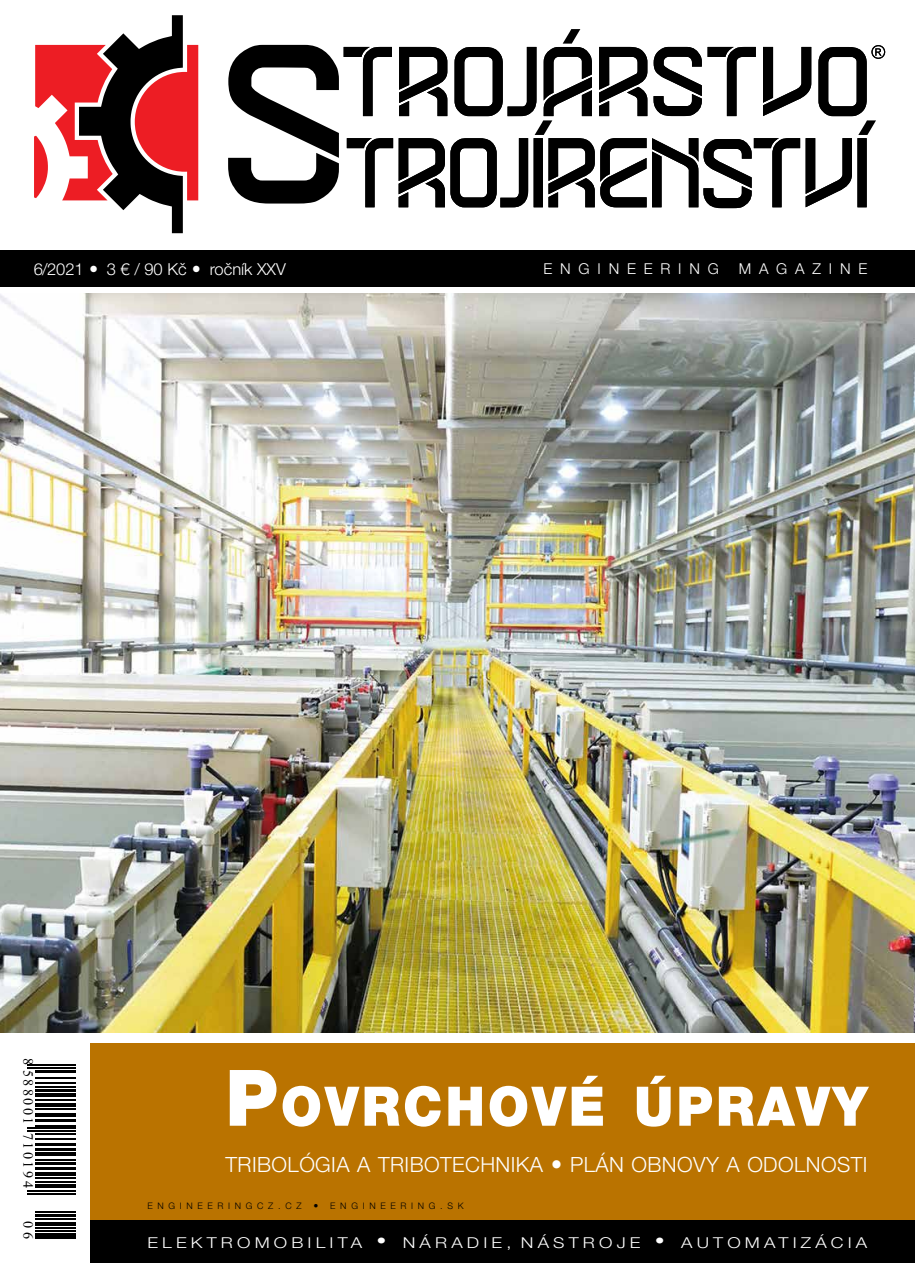
<style>
.page{position:relative;width:915px;height:1263px;background:#fff}
.page>*{position:absolute;margin:0;border:0;box-sizing:border-box;transform-origin:0 0}
.t1{font:900 54.6px "Helvetica Neue LT Pro";letter-spacing:.055em;color:#fff;scale:.95 1}
.t2{font:300 21px "Helvetica Neue LT Pro";letter-spacing:.02em;color:#fff}
.t3{font:300 16.5px "Helvetica Neue LT Pro";color:#fff}
.t4{font:300 15px "Helvetica Neue LT Pro";letter-spacing:.23em;color:#fff;scale:1.2 1}
.t5{font:300 15px "Helvetica Neue LT Pro";letter-spacing:.52em;color:#fff}
.t6{font:14.25px "Times New Roman";letter-spacing:.175em;color:#000}
.t7{font:300 9px "Helvetica Neue LT Pro";letter-spacing:.52em;color:#000}
.s1{font-size:78px}
</style>
<div class="page">
<img style="left:0;top:293px;width:914px;height:740px">
<div style="left:0;top:1044px;width:914px;height:219px;background:#ba7300"></div>
<div style="left:0;top:250px;width:914px;height:37px;background:#000"></div>
<svg style="left:228px;top:29px;width:656px;height:179px"></svg>
<svg style="left:34px;top:15px;width:164px;height:218px"></svg>
<div style="left:0;top:1220px;width:914px;height:43px;background:#000"></div>
<div style="left:0;top:1041px;width:89px;height:222px;background:#fff"></div>
<svg style="left:27px;top:1064px;width:48px;height:175px"></svg>
<hr style="left:27px;top:1065px;width:48px;height:1px;background:#000">
<hr style="left:27px;top:1067px;width:48px;height:1px;background:#000">
<hr style="left:35px;top:1070px;width:40px;height:2px;background:#000">
<hr style="left:35px;top:1077px;width:40px;height:1px;background:#000">
<hr style="left:35px;top:1082px;width:40px;height:1px;background:#000">
<hr style="left:35px;top:1087px;width:40px;height:1px;background:#000">
<hr style="left:35px;top:1089px;width:40px;height:3px;background:#000">
<hr style="left:35px;top:1093px;width:40px;height:4px;background:#000">
<hr style="left:35px;top:1099px;width:40px;height:1px;background:#000">
<hr style="left:35px;top:1103px;width:40px;height:4px;background:#000">
<hr style="left:35px;top:1108px;width:40px;height:2px;background:#000">
<hr style="left:35px;top:1113px;width:40px;height:3px;background:#000">
<hr style="left:35px;top:1119px;width:40px;height:3px;background:#000">
<hr style="left:35px;top:1125px;width:40px;height:1px;background:#000">
<hr style="left:27px;top:1128px;width:48px;height:1px;background:#000">
<hr style="left:27px;top:1130px;width:48px;height:1px;background:#000">
<hr style="left:35px;top:1133px;width:40px;height:1px;background:#000">
<hr style="left:35px;top:1139px;width:40px;height:1px;background:#000">
<hr style="left:35px;top:1143px;width:40px;height:2px;background:#000">
<hr style="left:35px;top:1148px;width:40px;height:3px;background:#000">
<hr style="left:35px;top:1152px;width:40px;height:4px;background:#000">
<hr style="left:35px;top:1159px;width:40px;height:1px;background:#000">
<hr style="left:35px;top:1162px;width:40px;height:2px;background:#000">
<hr style="left:35px;top:1167px;width:40px;height:3px;background:#000">
<hr style="left:35px;top:1172px;width:40px;height:3px;background:#000">
<hr style="left:35px;top:1177px;width:40px;height:1px;background:#000">
<hr style="left:35px;top:1181px;width:40px;height:1px;background:#000">
<hr style="left:35px;top:1184px;width:40px;height:4px;background:#000">
<hr style="left:27px;top:1191px;width:48px;height:1px;background:#000">
<hr style="left:27px;top:1194px;width:48px;height:1px;background:#000">
<hr style="left:35px;top:1211px;width:40px;height:1px;background:#000">
<hr style="left:35px;top:1214px;width:40px;height:2px;background:#000">
<hr style="left:35px;top:1218px;width:40px;height:1px;background:#000">
<hr style="left:35px;top:1222px;width:40px;height:4px;background:#000">
<hr style="left:35px;top:1228px;width:40px;height:1px;background:#000">
<hr style="left:35px;top:1231px;width:40px;height:1px;background:#000">
<div style="left:35px;top:1233px;width:40px;height:5px;background:#000"></div>
<p class="t3" style="left:34px;top:259px;width:52px">6/2021</p>
<p class="t3" style="left:107px;top:259px;width:81px">3 € / 90 KČ</p>
<p class="t3" style="left:210px;top:259px;width:78px">ROČNÍK XXV</p>
<p class="t5" style="left:543px;top:259px;width:177px">ENGINEERING</p>
<p class="t5" style="left:738px;top:259px;width:130px">MAGAZINE</p>
<p class="t6" style="left:37px;top:1058px;width:131px;rotate:90deg">8 588001 710194</p>
<p class="t6" style="left:37px;top:1221px;width:19px;rotate:90deg">0 6</p>
<h1 class="t1" style="left:225px;top:1074px;width:677px"><span class="s1">P</span>OVRCHOVÉ ÚPRAVY</h1>
<p class="t2" style="left:225px;top:1152px;width:319px">TRIBOLÓGIA A TRIBOTECHNIKA</p>
<p class="t2" style="left:570px;top:1152px;width:299px">PLÁN OBNOVY A ODOLNOSTI</p>
<p class="t7" style="left:147px;top:1200px;width:156px">ENGINEERINGCZ.CZ</p>
<p class="t7" style="left:330px;top:1200px;width:135px">ENGINEERING.SK</p>
<p class="t4" style="left:147px;top:1233px;width:180px">ELEKTROMOBILITA</p>
<p class="t4" style="left:402px;top:1233px;width:199px">NÁRADIE, NÁSTROJE</p>
<p class="t4" style="left:681px;top:1233px;width:156px">AUTOMATIZÁCIA</p>
</div>
